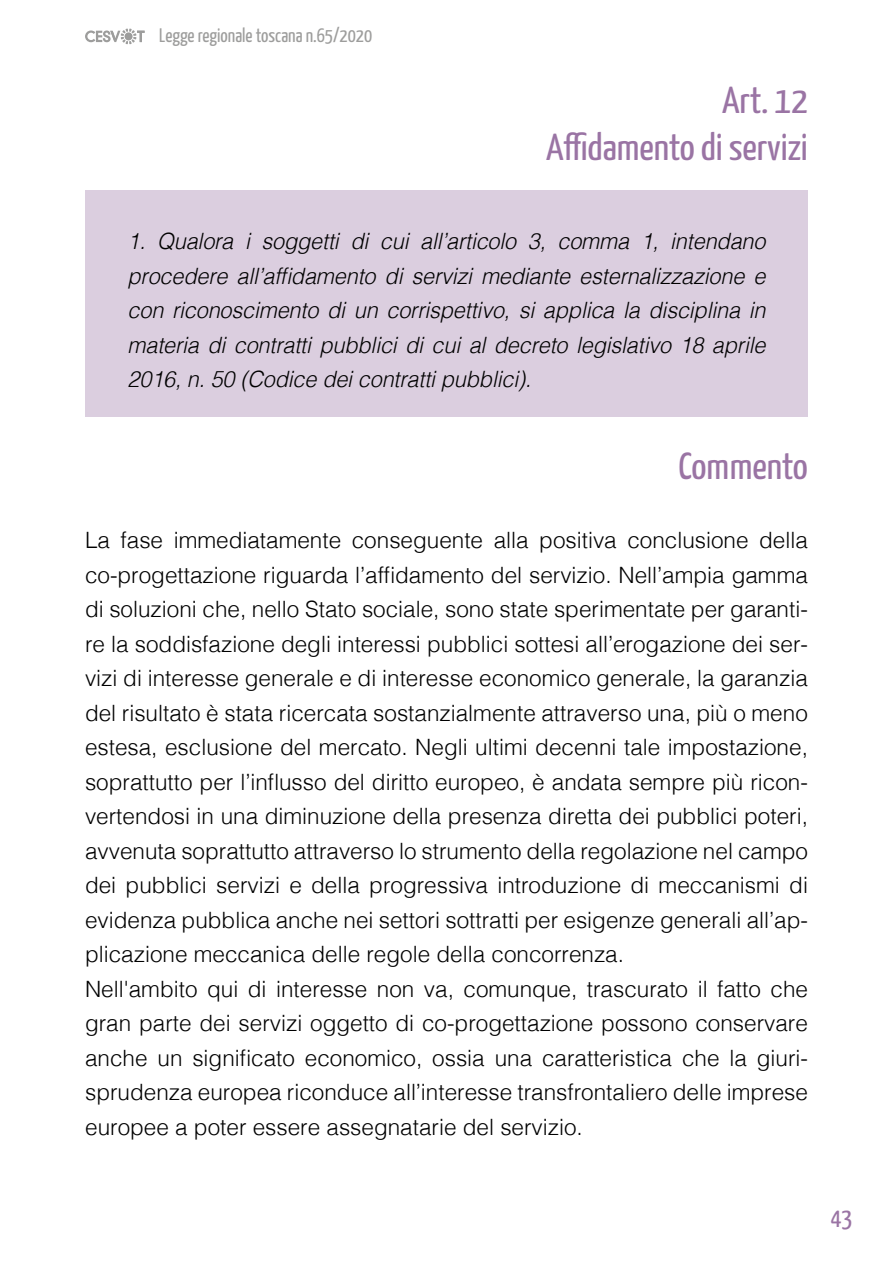
<style>
.page{position:relative;width:893px;height:1263px;background:#fff}
.page>*{position:absolute;margin:0;border:0;box-sizing:border-box;transform-origin:0 0}
.t1{font:37.5px/47.2px "Yanone Kaffeesatz";letter-spacing:-.005em;color:#9a74a4;text-align:right;scale:1.07 1}
.t2{font:27px "Yanone Kaffeesatz";color:#9a74a4}
.t3{font:300 22.5px/34.5px "Helvetica";color:#000}
.t4{font:italic 300 22.5px/34.5px "Helvetica";letter-spacing:-.005em;color:#000;text-align:justify;scale:.96 1}
.t5{font:19.5px "Yanone Kaffeesatz";color:#9d9d9c}
</style>
<div class="page">
<div style="left:85px;top:190px;width:723px;height:227px;background:#dbcedf"></div>
<svg style="left:85px;top:29px;width:60px;height:15px"></svg>
<p class="t5" style="left:159px;top:22px;width:214px">Legge regionale toscana n.65/2020</p>
<h1 class="t1" style="left:546px;top:74px;width:246px">Art. 12<br>Affidamento di servizi</h1>
<p class="t4" style="left:128px;top:223px;width:666px">1. Qualora i soggetti di cui all’articolo 3, comma 1, intendano procedere all’affidamento di servizi mediante esternalizzazione e con riconoscimento di un corrispettivo, si applica la disciplina in materia di contratti pubblici di cui al decreto legislativo 18 aprile 2016, n. 50 (Codice dei contratti pubblici).</p>
<h1 class="t1" style="left:679px;top:441px;width:122px">Commento</h1>
<p class="t3" style="left:85px;top:521px;width:724px">La fase immediatamente conseguente alla positiva conclusione della co-progettazione riguarda l’affidamento del servizio. Nell’ampia gamma di soluzioni che, nello Stato sociale, sono state sperimentate per garanti&shy;re la soddisfazione degli interessi pubblici sottesi all’erogazione dei ser&shy;vizi di interesse generale e di interesse economico generale, la garanzia del risultato è stata ricercata sostanzialmente attraverso una, più o meno estesa, esclusione del mercato. Negli ultimi decenni tale impostazione, soprattutto per l’influsso del diritto europeo, è andata sempre più ricon&shy;vertendosi in una diminuzione della presenza diretta dei pubblici poteri, avvenuta soprattutto attraverso lo strumento della regolazione nel campo dei pubblici servizi e della progressiva introduzione di meccanismi di evidenza pubblica anche nei settori sottratti per esigenze generali all’ap&shy;plicazione meccanica delle regole della concorrenza.<br>Nell'ambito qui di interesse non va, comunque, trascurato il fatto che gran parte dei servizi oggetto di co-progettazione possono conservare anche un significato economico, ossia una caratteristica che la giuri&shy;sprudenza europea riconduce all’interesse transfrontaliero delle imprese europee a poter essere assegnatarie del servizio.</p>
<p class="t2" style="left:830px;top:1198px;width:24px">43</p>
</div>
